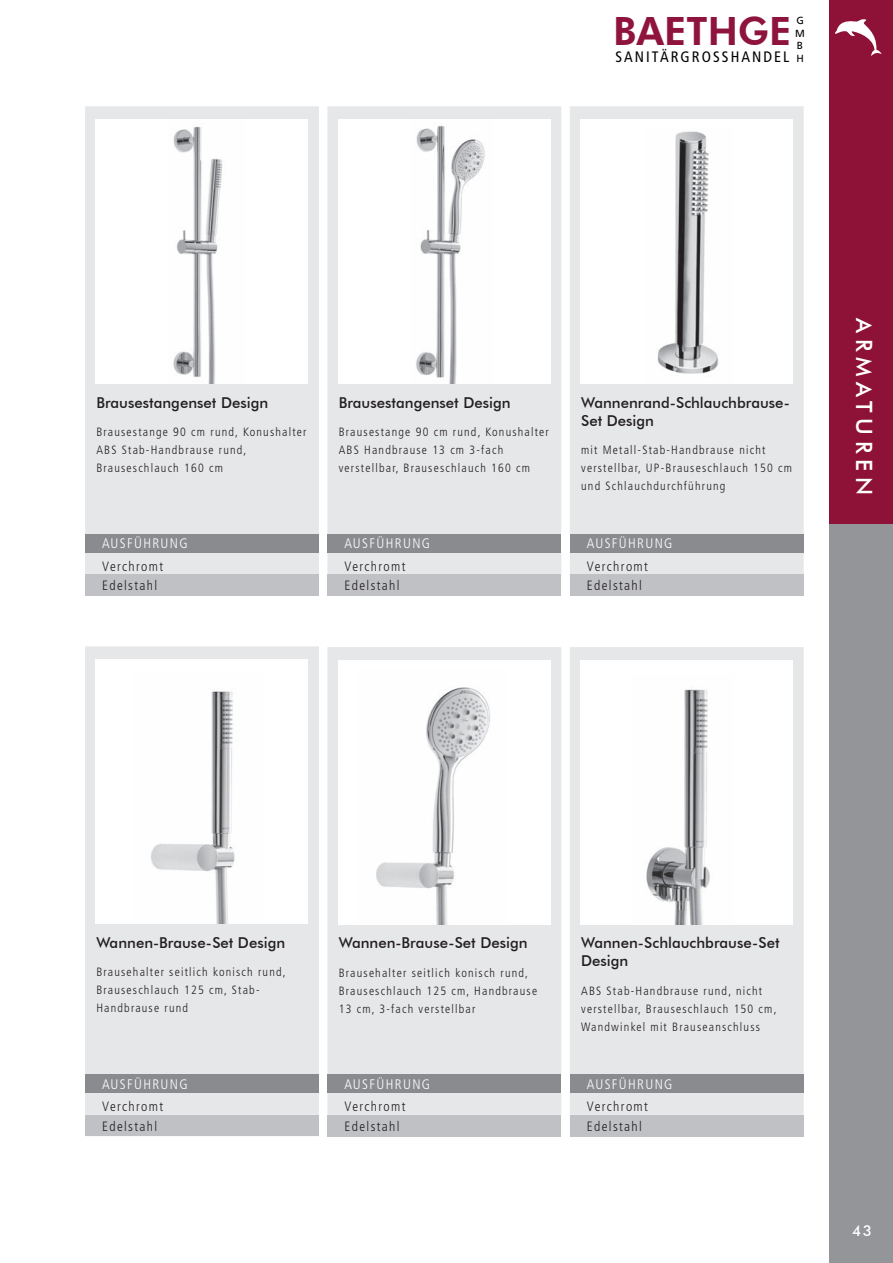
<style>
.page{position:relative;width:893px;height:1263px;background:#fff}
.page>*{position:absolute;margin:0;border:0;box-sizing:border-box;transform-origin:0 0}
.t1{font:800 39px "Futura BT";color:#8f143d}
.t2{font:500 22.5px "Futura BT";letter-spacing:.25em;color:#fff}
.t3{font:condensed 15.15px "Frutiger LT Std";letter-spacing:.135em;color:#000001}
.t4{font:500 15px/18px "Futura BT";color:#231f20}
.t5{font:500 15px "Futura BT";color:#fff}
.t6{font:300 condensed 13.8px "Frutiger LT Std";letter-spacing:.1em;color:#fff}
.t7{font:300 condensed 13.5px/19.5px "Frutiger LT Std";letter-spacing:.1em;color:#231f20}
.t8{font:300 condensed 12px/18px "Frutiger LT Std";letter-spacing:.1em;color:#231f20}
.t9{font:10.35px/12.5px "Frutiger LT Std";color:#000001}
</style>
<div class="page">
<div style="left:829px;top:0;width:64px;height:1263px;background:#939598"></div>
<div style="left:829px;top:0;width:64px;height:524px;background:#8e1238"></div>
<svg style="left:835px;top:19px;width:47px;height:36px"></svg>
<div style="left:85px;top:106px;width:234px;height:468px;background:#e6e7e9"></div>
<div style="left:96px;top:119px;width:212px;height:264px;background:#fff"></div>
<img style="left:173px;top:126px;width:50px;height:257px">
<div style="left:85px;top:574px;width:234px;height:21px;background:#c0c1c4"></div>
<div style="left:85px;top:534px;width:234px;height:18px;background:#898b8e"></div>
<div style="left:327px;top:106px;width:234px;height:489px;background:#e6e7e9"></div>
<div style="left:338px;top:119px;width:213px;height:264px;background:#fff"></div>
<img style="left:416px;top:125px;width:69px;height:258px">
<div style="left:328px;top:574px;width:233px;height:21px;background:#c0c1c4"></div>
<div style="left:327px;top:534px;width:234px;height:18px;background:#898b8e"></div>
<div style="left:570px;top:106px;width:234px;height:468px;background:#e6e7e9"></div>
<div style="left:580px;top:119px;width:213px;height:264px;background:#fff"></div>
<img style="left:657px;top:131px;width:61px;height:243px">
<div style="left:570px;top:574px;width:234px;height:21px;background:#c0c1c4"></div>
<div style="left:570px;top:534px;width:234px;height:18px;background:#898b8e"></div>
<div style="left:85px;top:646px;width:234px;height:469px;background:#e6e7e9"></div>
<div style="left:96px;top:659px;width:212px;height:264px;background:#fff"></div>
<img style="left:151px;top:691px;width:84px;height:232px">
<svg style="left:85px;top:1135px;width:234px;height:1px"></svg>
<div style="left:85px;top:1115px;width:234px;height:20px;background:#c0c1c4"></div>
<div style="left:85px;top:1075px;width:234px;height:18px;background:#898b8e"></div>
<div style="left:327px;top:647px;width:234px;height:489px;background:#e6e7e9"></div>
<div style="left:338px;top:660px;width:213px;height:264px;background:#fff"></div>
<img style="left:376px;top:687px;width:114px;height:237px">
<div style="left:328px;top:1115px;width:233px;height:21px;background:#c0c1c4"></div>
<div style="left:327px;top:1075px;width:234px;height:18px;background:#898b8e"></div>
<div style="left:570px;top:647px;width:234px;height:468px;background:#e6e7e9"></div>
<div style="left:580px;top:660px;width:213px;height:264px;background:#fff"></div>
<img style="left:646px;top:689px;width:64px;height:235px">
<div style="left:570px;top:1115px;width:234px;height:21px;background:#c0c1c4"></div>
<div style="left:570px;top:1075px;width:234px;height:18px;background:#898b8e"></div>
<h1 class="t1" style="left:613px;top:7px;width:180px">BAETHGE</h1>
<p class="t3" style="left:615px;top:47px;width:175px">SANITÄRGROSSHANDEL</p>
<p class="t9" style="left:795px;top:14px;width:11px">G<br>M<br>B<br>H</p>
<p class="t4" style="left:96px;top:393px;width:173px">Brausestangenset Design</p>
<p class="t8" style="left:96px;top:423px;width:212px">Brausestange 90 cm rund, Konushalter<br>ABS Stab-Handbrause rund,<br>Brauseschlauch 160 cm</p>
<p class="t4" style="left:339px;top:393px;width:173px">Brausestangenset Design</p>
<p class="t8" style="left:339px;top:423px;width:212px">Brausestange 90 cm rund, Konushalter<br>ABS Handbrause 13 cm 3-fach verstellbar, Brauseschlauch 160 cm</p>
<p class="t4" style="left:581px;top:393px;width:210px">Wannenrand-Schlauchbrause-<br>Set Design</p>
<p class="t8" style="left:581px;top:441px;width:212px">mit Metall-Stab-Handbrause nicht verstellbar, UP-Brauseschlauch 150 cm und Schlauchdurchführung</p>
<h2 class="t2" style="left:878px;top:318px;width:178px;rotate:90deg">ARMATUREN</h2>
<p class="t6" style="left:102px;top:535px;width:87px">AUSFÜHRUNG</p>
<p class="t6" style="left:344px;top:535px;width:87px">AUSFÜHRUNG</p>
<p class="t6" style="left:587px;top:535px;width:87px">AUSFÜHRUNG</p>
<p class="t7" style="left:102px;top:556px;width:63px">Verchromt<br>Edelstahl</p>
<p class="t7" style="left:345px;top:556px;width:63px">Verchromt<br>Edelstahl</p>
<p class="t7" style="left:587px;top:556px;width:63px">Verchromt<br>Edelstahl</p>
<p class="t4" style="left:96px;top:933px;width:190px">Wannen-Brause-Set Design</p>
<p class="t8" style="left:96px;top:963px;width:191px">Brausehalter seitlich konisch rund,<br>Brauseschlauch 125 cm, Stab-<br>Handbrause rund</p>
<p class="t4" style="left:339px;top:934px;width:190px">Wannen-Brause-Set Design</p>
<p class="t8" style="left:339px;top:964px;width:200px">Brausehalter seitlich konisch rund,<br>Brauseschlauch 125 cm, Handbrause<br>13 cm, 3-fach verstellbar</p>
<p class="t4" style="left:581px;top:934px;width:200px">Wannen-Schlauchbrause-Set<br>Design</p>
<p class="t8" style="left:581px;top:982px;width:197px">ABS Stab-Handbrause rund, nicht verstellbar, Brauseschlauch 150 cm,<br>Wandwinkel mit Brauseanschluss</p>
<p class="t6" style="left:102px;top:1076px;width:87px">AUSFÜHRUNG</p>
<p class="t6" style="left:344px;top:1076px;width:87px">AUSFÜHRUNG</p>
<p class="t6" style="left:587px;top:1076px;width:87px">AUSFÜHRUNG</p>
<p class="t7" style="left:102px;top:1097px;width:63px">Verchromt<br>Edelstahl</p>
<p class="t7" style="left:345px;top:1097px;width:63px">Verchromt<br>Edelstahl</p>
<p class="t7" style="left:587px;top:1097px;width:63px">Verchromt<br>Edelstahl</p>
<p class="t5" style="left:852px;top:1222px;width:21px">43</p>
</div>
